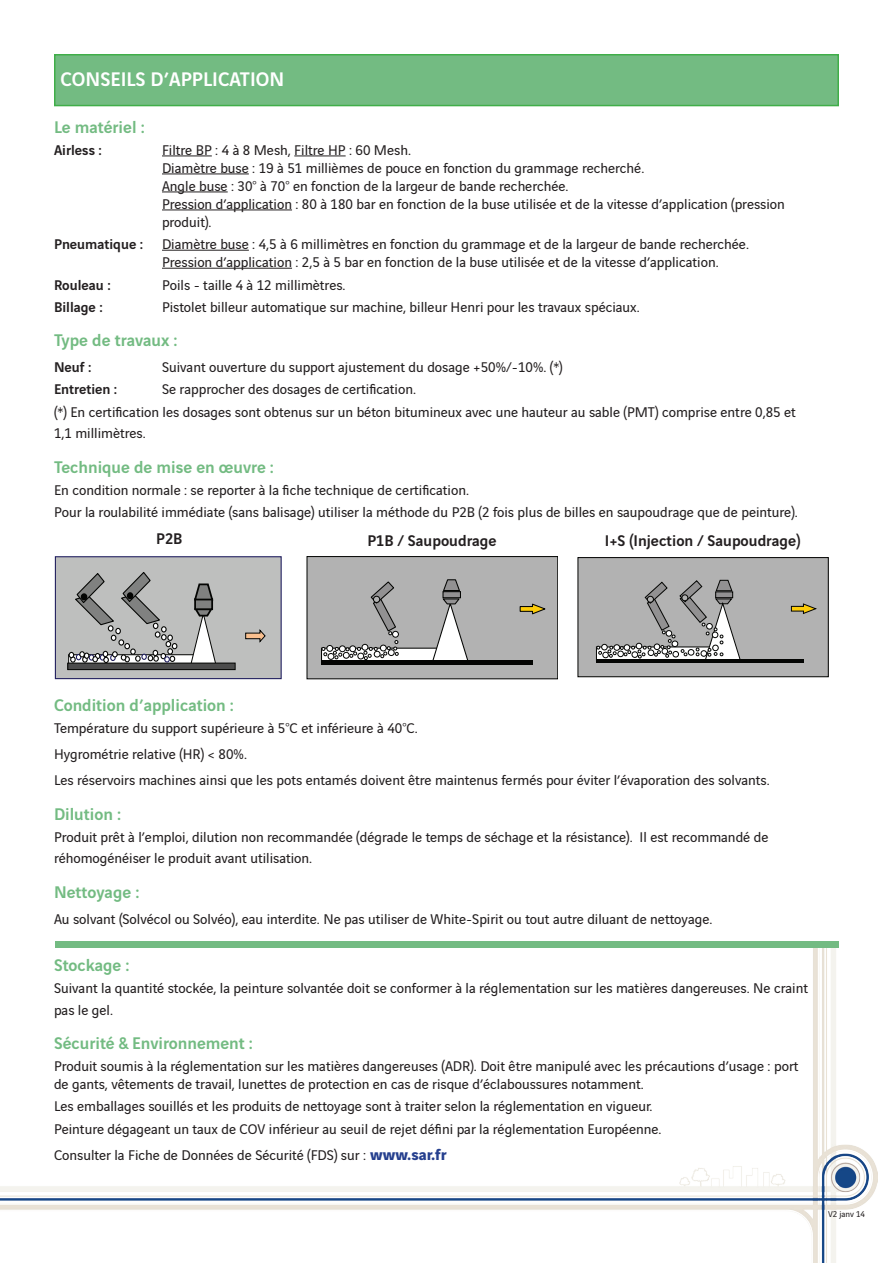
<style>
.page{position:relative;width:893px;height:1263px;background:#fff}
.page>*{position:absolute;margin:0;border:0;box-sizing:border-box;transform-origin:0 0}
.t1{font:500 21px "Vinci Sans";color:#fff}
.t2{font:500 18px "Vinci Sans";color:#73bb82}
.t3{font:500 16.5px "Vinci Sans";color:#231f20}
.t4{font:15px/18px "Vinci Sans";color:#231f20}
.t5{font:500 15px "Vinci Sans";color:#231f20}
.t6{font:9px "Vinci Sans";color:#231f20}
.s1{font-weight:700;font-size:16.5px;color:#253f8e}
</style>
<div class="page">
<img style="left:0;top:947px;width:877px;height:316px">
<div style="left:56px;top:941px;width:783px;height:6px;background:#73bb82"></div>
<div style="left:54px;top:54px;width:785px;height:52px;background:#73bb82;border:2px solid #40ae49"></div>
<hr style="left:162px;top:156px;width:50px;height:1px;background:#231f20">
<hr style="left:294px;top:156px;width:52px;height:1px;background:#231f20">
<hr style="left:162px;top:174px;width:87px;height:1px;background:#231f20">
<hr style="left:162px;top:192px;width:66px;height:1px;background:#231f20">
<hr style="left:162px;top:210px;width:130px;height:1px;background:#231f20">
<hr style="left:162px;top:250px;width:87px;height:1px;background:#231f20">
<hr style="left:162px;top:268px;width:130px;height:1px;background:#231f20">
<div style="left:578px;top:558px;width:250px;height:119px;background:#b2b2b2"></div>
<div style="left:578px;top:557px;width:251px;height:120px;border:1px solid #040503"></div>
<hr style="left:596px;top:659px;width:208px;height:4px;background:#040503">
<svg style="left:790px;top:603px;width:27px;height:11px"></svg>
<svg style="left:596px;top:579px;width:145px;height:80px"></svg>
<div style="left:307px;top:556px;width:250px;height:123px;background:#b2b2b2"></div>
<div style="left:307px;top:556px;width:250px;height:123px;border:1px solid #040503"></div>
<div style="left:321px;top:648px;width:134px;height:14px;background:#fff"></div>
<hr style="left:321px;top:660px;width:212px;height:4px;background:#040503">
<svg style="left:519px;top:603px;width:27px;height:12px"></svg>
<svg style="left:321px;top:581px;width:78px;height:79px"></svg>
<svg style="left:431px;top:579px;width:37px;height:81px"></svg>
<div style="left:55px;top:557px;width:226px;height:122px;background:#bebfbe"></div>
<div style="left:55px;top:556px;width:227px;height:123px;border:1px solid #201e5e"></div>
<div style="left:69px;top:655px;width:132px;height:12px;background:#fff"></div>
<div style="left:68px;top:654px;width:134px;height:14px;border:1px solid #040503"></div>
<div style="left:68px;top:663px;width:167px;height:7px;background:#4c4c4c"></div>
<div style="left:67px;top:663px;width:169px;height:7px;border:1px solid #040503"></div>
<svg style="left:189px;top:583px;width:29px;height:82px"></svg>
<svg style="left:245px;top:629px;width:21px;height:14px"></svg>
<svg style="left:69px;top:572px;width:108px;height:91px"></svg>
<h1 class="t1" style="left:61px;top:63px;width:225px">CONSEILS D’APPLICATION</h1>
<p class="t2" style="left:54px;top:113px;width:92px">Le matériel :</p>
<p class="t5" style="left:54px;top:139px;width:49px">Airless :</p>
<p class="t4" style="left:162px;top:140px;width:624px">Filtre BP : 4 à 8 Mesh, Filtre HP : 60 Mesh.<br>Diamètre buse : 19 à 51 millièmes de pouce en fonction du grammage recherché.<br>Angle buse : 30° à 70° en fonction de la largeur de bande recherchée.<br>Pression d’application : 80 à 180 bar en fonction de la buse utilisée et de la vitesse d’application (pression produit).</p>
<p class="t5" style="left:54px;top:233px;width:91px">Pneumatique :</p>
<p class="t4" style="left:162px;top:234px;width:588px">Diamètre buse : 4,5 à 6 millimètres en fonction du grammage et de la largeur de bande recherchée.<br>Pression d’application : 2,5 à 5 bar en fonction de la buse utilisée et de la vitesse d’application.</p>
<p class="t5" style="left:54px;top:273px;width:58px">Rouleau :</p>
<p class="t4" style="left:162px;top:274px;width:185px">Poils - taille 4 à 12 millimètres.</p>
<p class="t5" style="left:54px;top:295px;width:50px">Billage :</p>
<p class="t4" style="left:162px;top:297px;width:479px">Pistolet billeur automatique sur machine, billeur Henri pour les travaux spéciaux.</p>
<p class="t2" style="left:54px;top:326px;width:125px">Type de travaux :</p>
<p class="t5" style="left:54px;top:356px;width:39px">Neuf :</p>
<p class="t4" style="left:162px;top:357px;width:402px">Suivant ouverture du support ajustement du dosage +50%/-10%. (*)</p>
<p class="t5" style="left:54px;top:378px;width:65px">Entretien :</p>
<p class="t4" style="left:54px;top:377px;width:743px;line-height:21.9px;text-indent:108px">Se rapprocher des dosages de certification.<br>(*) En certification les dosages sont obtenus sur un béton bitumineux avec une hauteur au sable (PMT) comprise entre 0,85 et<br>1,1 millimètres.</p>
<p class="t2" style="left:54px;top:453px;width:222px">Technique de mise en oeuvre :</p>
<p class="t4" style="left:54px;top:477px;width:745px;line-height:22.2px">En condition normale : se reporter à la fiche technique de certification.<br>Pour la roulabilité immédiate (sans balisage) utiliser la méthode du P2B (2 fois plus de billes en saupoudrage que de peinture).</p>
<p class="t3" style="left:156px;top:526px;width:28px">P2B</p>
<p class="t3" style="left:367px;top:527px;width:131px">P1B / Saupoudrage</p>
<p class="t3" style="left:605px;top:528px;width:197px">I+S (Injection / Saupoudrage)</p>
<p class="t2" style="left:54px;top:691px;width:182px">Condition d’application :</p>
<p class="t4" style="left:54px;top:714px;width:717px;line-height:25.8px">Température du support supérieure à 5°C et inférieure à 40°C.<br>Hygrométrie relative (HR) &lt; 80%.<br>Les réservoirs machines ainsi que les pots entamés doivent être maintenus fermés pour éviter l’évaporation des solvants.</p>
<p class="t2" style="left:54px;top:800px;width:69px">Dilution :</p>
<p class="t4" style="left:54px;top:825px;width:716px;line-height:21.6px">Produit prêt à l’emploi, dilution non recommandée (dégrade le temps de séchage et la résistance). Il est recommandé de réhomogénéiser le produit avant utilisation.</p>
<p class="t2" style="left:54px;top:878px;width:87px">Nettoyage :</p>
<p class="t4" style="left:54px;top:908px;width:660px">Au solvant (Solvécol ou Solvéo), eau interdite. Ne pas utiliser de White-Spirit ou tout autre diluant de nettoyage.</p>
<p class="t2" style="left:54px;top:951px;width:77px">Stockage :</p>
<p class="t4" style="left:54px;top:976px;width:756px;line-height:21.6px">Suivant la quantité stockée, la peinture solvantée doit se conformer à la réglementation sur les matières dangereuses. Ne craint pas le gel.</p>
<p class="t2" style="left:54px;top:1029px;width:201px">Sécurité &amp; Environnement :</p>
<p class="t4" style="left:54px;top:1056px;width:746px">Produit soumis à la réglementation sur les matières dangereuses (ADR). Doit être manipulé avec les précautions d’usage : port de gants, vêtements de travail, lunettes de protection en cas de risque d’éclaboussures notamment.</p>
<p class="t4" style="left:54px;top:1094px;width:609px;line-height:22.2px">Les emballages souillés et les produits de nettoyage sont à traiter selon la réglementation en vigueur.<br>Peinture dégageant un taux de COV inférieur au seuil de rejet défini par la réglementation Européenne.</p>
<p class="t4" style="left:54px;top:1144px;width:394px">Consulter la Fiche de Données de Sécurité (FDS) sur : <span class="s1">www.sar.fr</span></p>
<p class="t6" style="left:828px;top:1207px;width:38px">V2 janv 14</p>
</div>
